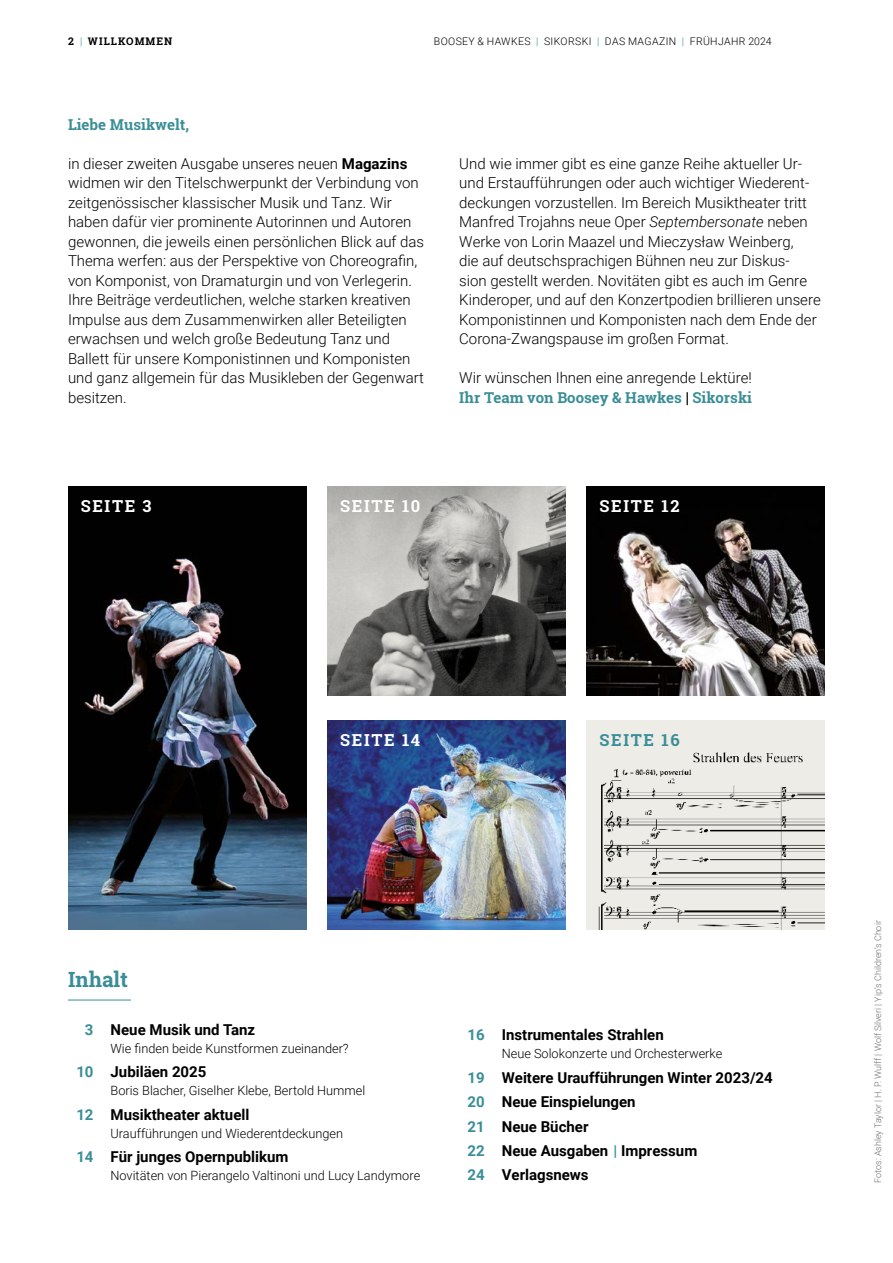
<style>
.page{position:relative;width:893px;height:1263px;background:#fff}
.page>*{position:absolute;margin:0;border:0;box-sizing:border-box;transform-origin:0 0}
.t1{font:700 21px "Roboto Slab";color:#3a8e97}
.t2{font:700 16.5px "Roboto Slab";letter-spacing:.1em;color:#fff}
.t3{font:700 16.5px "Roboto Slab";letter-spacing:.1em;color:#3a8e97}
.t4{font:300 15px/19.5px "Roboto";color:#000}
.t5{font:700 15px/24.3px "Roboto";color:#000}
.t6{font:700 15px "Roboto Slab";color:#3a8e97}
.t7{font:300 12.75px "Roboto";color:#000}
.t8{font:300 10.5px "Roboto";letter-spacing:.035em;color:#000}
.t9{font:700 10.5px "Roboto Slab";letter-spacing:.1em;color:#000}
.t10{font:300 9px "Roboto";color:#706f6f}
.s1{font-family:"Roboto";font-weight:300;color:#3a8e97}
.s2{color:#3a8e97}
.s3{font-weight:700}
.s4{font-style:italic}
.s5{color:#000}
</style>
<div class="page">
<img style="left:587px;top:487px;width:238px;height:208px">
<img style="left:327px;top:721px;width:239px;height:208px">
<img style="left:68px;top:487px;width:238px;height:442px">
<img style="left:587px;top:721px;width:238px;height:208px">
<hr style="left:68px;top:1000px;width:63px;height:1px;background:#3a8e97">
<img style="left:327px;top:487px;width:239px;height:208px">
<p class="t9" style="left:68px;top:34px;width:106px">2 <span class="s1">|</span> WILLKOMMEN</p>
<p class="t8" style="left:434px;top:34px;width:339px">BOOSEY &amp; HAWKES <span class="s2">|</span> SIKORSKI <span class="s2">|</span> DAS MAGAZIN <span class="s2">|</span> FRÜHJAHR 2024</p>
<p class="t6" style="left:68px;top:114px;width:123px">Liebe Musikwelt,</p>
<p class="t4" style="left:68px;top:153px;width:358px">in dieser zweiten Ausgabe unseres neuen <span class="s3">Magazins </span>widmen wir den Titelschwerpunkt der Verbindung von zeitgenössischer klassischer Musik und Tanz. Wir haben dafür vier prominente Autorinnen und Autoren gewonnen, die jeweils einen persönlichen Blick auf das Thema werfen: aus der Perspektive von Choreografin, von Komponist, von Dramaturgin und von Verlegerin.<br>Ihre Beiträge verdeutlichen, welche starken kreativen Impulse aus dem Zusammenwirken aller Beteiligten erwachsen und welch große Bedeutung Tanz und Ballett für unsere Komponistinnen und Komponisten und ganz allgemein für das Musikleben der Gegenwart besitzen.</p>
<p class="t4" style="left:459px;top:153px;width:363px">Und wie immer gibt es eine ganze Reihe aktueller Ur&shy;und Erstaufführungen oder auch wichtiger Wiederent&shy;deckungen vorzustellen. Im Bereich Musiktheater tritt Manfred Trojahns neue Oper <span class="s4">Septembersonate</span> neben Werke von Lorin Maazel und Mieczysław Weinberg,<br>die auf deutschsprachigen Bühnen neu zur Diskus&shy;sion gestellt werden. Novitäten gibt es auch im Genre Kinderoper, und auf den Konzertpodien brillieren unsere Komponistinnen und Komponisten nach dem Ende der Corona-Zwangspause im großen Format.</p>
<p class="t4" style="left:459px;top:368px;width:294px">Wir wünschen Ihnen eine anregende Lektüre!</p>
<p class="t6" style="left:459px;top:387px;width:294px">Ihr Team von Boosey &amp; Hawkes <span class="s5">|</span> Sikorski</p>
<p class="t2" style="left:81px;top:494px;width:72px">SEITE 3</p>
<p class="t2" style="left:600px;top:494px;width:81px">SEITE 12</p>
<p class="t2" style="left:340px;top:494px;width:82px">SEITE 10</p>
<p class="t2" style="left:340px;top:728px;width:82px">SEITE 14</p>
<p class="t3" style="left:600px;top:728px;width:82px">SEITE 16</p>
<h1 class="t1" style="left:68px;top:965px;width:62px">Inhalt</h1>
<p class="t5" style="left:85px;top:1017px;width:172px"><span class="s2">3</span> Neue Musik und Tanz</p>
<p class="t7" style="left:111px;top:1039px;width:240px">Wie finden beide Kunstformen zueinander?</p>
<p class="t5" style="left:76px;top:1059px;width:132px"><span class="s2">10</span> Jubiläen 2025</p>
<p class="t7" style="left:111px;top:1082px;width:256px">Boris Blacher, Giselher Klebe, Bertold Hummel</p>
<p class="t5" style="left:76px;top:1102px;width:175px"><span class="s2">12</span> Musiktheater aktuell</p>
<p class="t7" style="left:111px;top:1124px;width:234px">Uraufführungen und Wiederentdeckungen</p>
<p class="t5" style="left:76px;top:1144px;width:214px"><span class="s2">14</span> Für junges Opernpublikum</p>
<p class="t7" style="left:111px;top:1167px;width:311px">Novitäten von Pierangelo Valtinoni und Lucy Landymore</p>
<p class="t5" style="left:468px;top:1022px;width:198px"><span class="s2">16</span> Instrumentales Strahlen</p>
<p class="t7" style="left:502px;top:1045px;width:222px">Neue Solokonzerte und Orchesterwerke</p>
<p class="t5" style="left:467px;top:1065px;width:307px"><span class="s2">19</span> Weitere Uraufführungen Winter 2023/24<br><span class="s2">20</span> Neue Einspielungen<br><span class="s2">21</span> Neue Bücher<br><span class="s2">22</span> Neue Ausgaben <span class="s2">|</span> Impressum<br><span class="s2">24</span> Verlagsnews</p>
<p class="t10" style="left:872px;top:1183px;width:264px;rotate:-90deg">Fotos: Ashley Taylor | H. P. Wulff | Wolf Silveri | Yip’s Children’s Choir</p>
</div>
